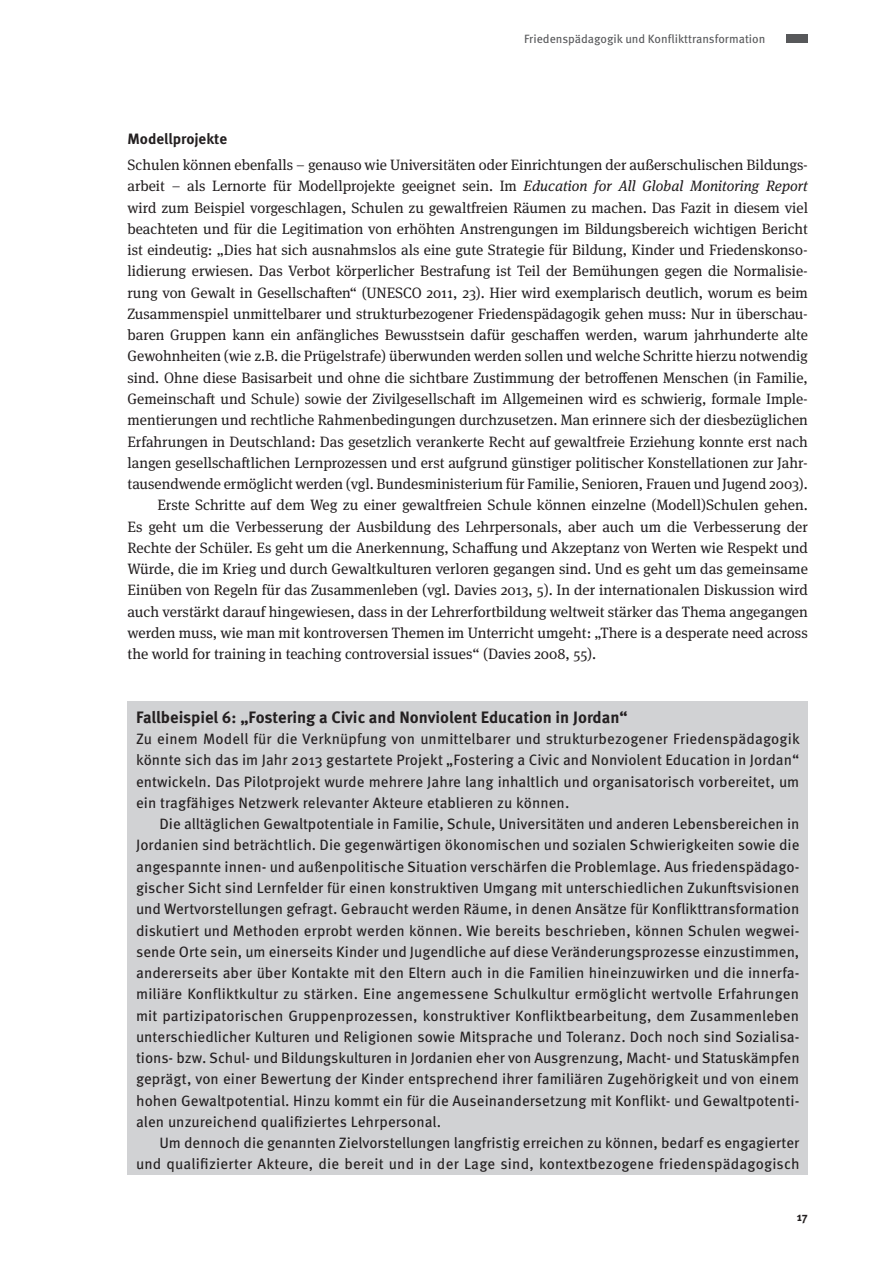
<style>
.page{position:relative;width:893px;height:1263px;background:#fff}
.page>*{position:absolute;margin:0;border:0;box-sizing:border-box;transform-origin:0 0}
.t1{font:700 16.5px "Meta Pro";color:#231f20}
.t2{font:15px "Meta Serif Pro";color:#231f20}
.t3{font:15px/21.3px "Meta Pro";letter-spacing:.005em;color:#231f20;text-align:justify}
.t4{font:700 15px "Meta Pro";color:#231f20}
.t5{font:12px "Meta Pro";color:#57585a}
.t6{font:700 12px "Meta Pro";color:#231f20}
.s1{font-style:italic}
</style>
<div class="page">
<div style="left:787px;top:34px;width:21px;height:9px;background:#57585a"></div>
<div style="left:128px;top:702px;width:680px;height:473px;background:#d1d2d4"></div>
<p class="t5" style="left:524px;top:29px;width:243px">Friedenspädagogik und Konflikttransformation</p>
<p class="t4" style="left:128px;top:127px;width:101px">Modellprojekte</p>
<p class="t2" style="left:128px;top:154px;width:682px">Schulen können ebenfalls – genauso wie Universitäten oder Einrichtungen der außerschulischen Bildungs-</p>
<p class="t2" style="left:128px;top:175px;width:682px">arbeit – als Lernorte für Modellprojekte geeignet sein. Im <span class="s1">Education for All Global Monitoring Report</span></p>
<p class="t2" style="left:128px;top:197px;width:682px">wird zum Beispiel vorgeschlagen, Schulen zu gewaltfreien Räumen zu machen. Das Fazit in diesem viel</p>
<p class="t2" style="left:128px;top:218px;width:682px">beachteten und für die Legitimation von erhöhten Anstrengungen im Bildungsbereich wichtigen Bericht</p>
<p class="t2" style="left:128px;top:239px;width:682px">ist eindeutig: „Dies hat sich ausnahmslos als eine gute Strategie für Bildung, Kinder und Friedenskonso-</p>
<p class="t2" style="left:128px;top:260px;width:682px">lidierung erwiesen. Das Verbot körperlicher Bestrafung ist Teil der Bemühungen gegen die Normalisie-</p>
<p class="t2" style="left:128px;top:282px;width:682px">rung von Gewalt in Gesellschaften“ (UNESCO 2011, 23). Hier wird exemplarisch deutlich, worum es beim</p>
<p class="t2" style="left:128px;top:303px;width:682px">Zusammenspiel unmittelbarer und strukturbezogener Friedenspädagogik gehen muss: Nur in überschau-</p>
<p class="t2" style="left:128px;top:324px;width:682px">baren Gruppen kann ein anfängliches Bewusstsein dafür geschaffen werden, warum jahrhunderte alte</p>
<p class="t2" style="left:128px;top:345px;width:682px">Gewohnheiten (wie z.B. die Prügelstrafe) überwunden werden sollen und welche Schritte hierzu notwendig</p>
<p class="t2" style="left:128px;top:367px;width:682px">sind. Ohne diese Basisarbeit und ohne die sichtbare Zustimmung der betroffenen Menschen (in Familie,</p>
<p class="t2" style="left:128px;top:388px;width:682px">Gemeinschaft und Schule) sowie der Zivilgesellschaft im Allgemeinen wird es schwierig, formale Imple-</p>
<p class="t2" style="left:128px;top:409px;width:682px">mentierungen und rechtliche Rahmenbedingungen durchzusetzen. Man erinnere sich der diesbezüglichen</p>
<p class="t2" style="left:128px;top:430px;width:682px">Erfahrungen in Deutschland: Das gesetzlich verankerte Recht auf gewaltfreie Erziehung konnte erst nach</p>
<p class="t2" style="left:128px;top:452px;width:682px">langen gesellschaftlichen Lernprozessen und erst aufgrund günstiger politischer Konstellationen zur Jahr-</p>
<p class="t2" style="left:128px;top:473px;width:682px">tausendwende ermöglicht werden (vgl. Bundesministerium für Familie, Senioren, Frauen und Jugend 2003).</p>
<p class="t2" style="left:157px;top:494px;width:652px">Erste Schritte auf dem Weg zu einer gewaltfreien Schule können einzelne (Modell)Schulen gehen.</p>
<p class="t2" style="left:128px;top:515px;width:682px">Es geht um die Verbesserung der Ausbildung des Lehrpersonals, aber auch um die Verbesserung der</p>
<p class="t2" style="left:128px;top:537px;width:682px">Rechte der Schüler. Es geht um die Anerkennung, Schaffung und Akzeptanz von Werten wie Respekt und</p>
<p class="t2" style="left:128px;top:558px;width:682px">Würde, die im Krieg und durch Gewaltkulturen verloren gegangen sind. Und es geht um das gemeinsame</p>
<p class="t2" style="left:128px;top:579px;width:682px">Einüben von Regeln für das Zusammenleben (vgl. Davies 2013, 5). In der internationalen Diskussion wird</p>
<p class="t2" style="left:128px;top:600px;width:682px">auch verstärkt darauf hingewiesen, dass in der Lehrerfortbildung weltweit stärker das Thema angegangen</p>
<p class="t2" style="left:128px;top:622px;width:682px">werden muss, wie man mit kontroversen Themen im Unterricht umgeht: „There is a desperate need across</p>
<p class="t2" style="left:128px;top:643px;width:470px">the world for training in teaching controversial issues“ (Davies 2008, 55).</p>
<p class="t1" style="left:136px;top:704px;width:493px">Fallbeispiel 6: „Fostering a Civic and Nonviolent Education in Jordan“</p>
<p class="t3" style="left:136px;top:727px;width:665px">Zu einem Modell für die Verknüpfung von unmittelbarer und strukturbezogener Friedenspädagogik könnte sich das im Jahr 2013 gestartete Projekt „Fostering a Civic and Nonviolent Education in Jordan“ entwickeln. Das Pilotprojekt wurde mehrere Jahre lang inhaltlich und organisatorisch vorbereitet, um ein tragfähiges Netzwerk relevanter Akteure etablieren zu können.</p>
<p class="t3" style="left:136px;top:812px;width:665px;text-indent:23px">Die alltäglichen Gewaltpotentiale in Familie, Schule, Universitäten und anderen Lebensbereichen in Jordanien sind beträchtlich. Die gegenwärtigen ökonomischen und sozialen Schwierigkeiten sowie die angespannte innen- und außenpolitische Situation verschärfen die Problemlage. Aus friedenspädago&shy;gischer Sicht sind Lernfelder für einen konstruktiven Umgang mit unterschiedlichen Zukunftsvisionen und Wertvorstellungen gefragt. Gebraucht werden Räume, in denen Ansätze für Konflikttransformation diskutiert und Methoden erprobt werden können. Wie bereits beschrieben, können Schulen wegwei&shy;sende Orte sein, um einerseits Kinder und Jugendliche auf diese Veränderungsprozesse einzustimmen, andererseits aber über Kontakte mit den Eltern auch in die Familien hineinzuwirken und die innerfa&shy;miliäre Konfliktkultur zu stärken. Eine angemessene Schulkultur ermöglicht wertvolle Erfahrungen mit partizipatorischen Gruppenprozessen, konstruktiver Konfliktbearbeitung, dem Zusammenleben unterschiedlicher Kulturen und Religionen sowie Mitsprache und Toleranz. Doch noch sind Sozialisa&shy;tions- bzw. Schul- und Bildungskulturen in Jordanien eher von Ausgrenzung, Macht- und Statuskämpfen geprägt, von einer Bewertung der Kinder entsprechend ihrer familiären Zugehörigkeit und von einem hohen Gewaltpotential. Hinzu kommt ein für die Auseinandersetzung mit Konflikt- und Gewaltpotenti&shy;alen unzureichend qualifiziertes Lehrpersonal.</p>
<p class="t3" style="left:136px;top:1131px;width:665px;text-align:right">Um dennoch die genannten Zielvorstellungen langfristig erreichen zu können, bedarf es engagierter und qualifizierter Akteure, die bereit und in der Lage sind, kontextbezogene friedenspädagogisch</p>
<p class="t6" style="left:797px;top:1207px;width:13px">17</p>
</div>
